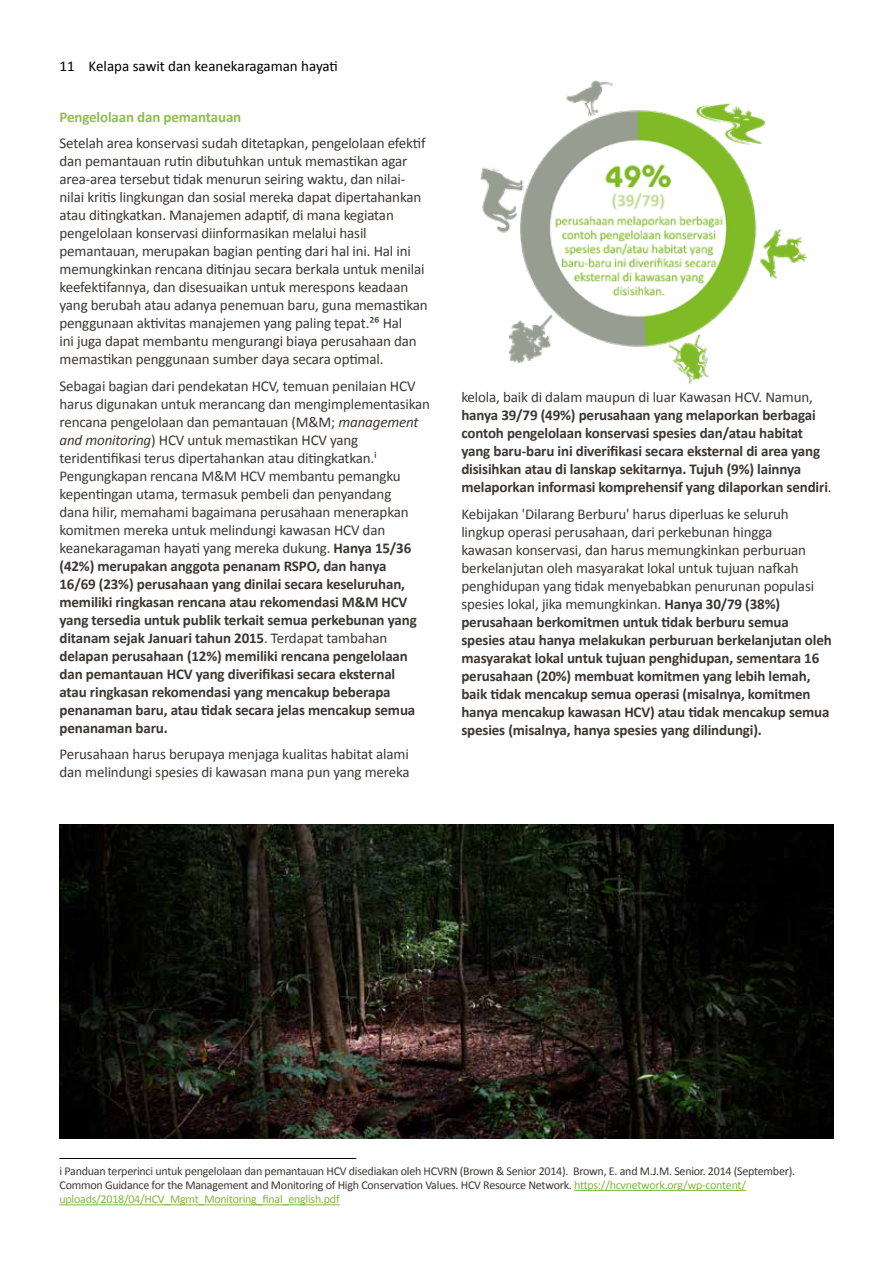
<style>
.page{position:relative;width:893px;height:1263px;background:#fff}
.page>*{position:absolute;margin:0;border:0;box-sizing:border-box;transform-origin:0 0}
.t1{font:15px/18px "Calibri";letter-spacing:-.01em;color:#3d3732}
.t2{font:700 15px/18px "Calibri";letter-spacing:-.01em;color:#3d3732}
.t3{font:15px "Calibri";color:#000}
.t4{font:700 15px "Calibri";letter-spacing:-.01em;color:#91bd53}
.t5{font:12px/14.4px "Calibri";letter-spacing:-.02em;color:#3d3732}
.s1{font-style:italic}
.s2{font-weight:700}
.s3{font-weight:400}
.s4{color:#83b642}
</style>
<div class="page">
<hr style="left:574px;top:1190px;width:172px;height:1px;background:#83b642">
<hr style="left:60px;top:1204px;width:280px;height:1px;background:#83b642">
<hr style="left:60px;top:1158px;width:296px;height:1px;background:#000">
<img style="left:60px;top:825px;width:773px;height:313px">
<img style="left:480px;top:80px;width:327px;height:304px">
<p class="t3" style="left:60px;top:56px;width:280px">11 Kelapa sawit dan keanekaragaman hayati</p>
<p class="t4" style="left:60px;top:106px;width:183px">Pengelolaan dan pemantauan</p>
<p class="t1" style="left:60px;top:134px;width:370px">Setelah area konservasi sudah ditetapkan, pengelolaan efektif dan pemantauan rutin dibutuhkan untuk memastikan agar area-area tersebut tidak menurun seiring waktu, dan nilai&shy;nilai kritis lingkungan dan sosial mereka dapat dipertahankan atau ditingkatkan. Manajemen adaptif, di mana kegiatan pengelolaan konservasi diinformasikan melalui hasil pemantauan, merupakan bagian penting dari hal ini. Hal ini memungkinkan rencana ditinjau secara berkala untuk menilai keefektifannya, dan disesuaikan untuk merespons keadaan yang berubah atau adanya penemuan baru, guna memastikan penggunaan aktivitas manajemen yang paling tepat.²⁶ Hal<br>ini juga dapat membantu mengurangi biaya perusahaan dan memastikan penggunaan sumber daya secara optimal.</p>
<p class="t1" style="left:60px;top:376px;width:372px">Sebagai bagian dari pendekatan HCV, temuan penilaian HCV harus digunakan untuk merancang dan mengimplementasikan rencana pengelolaan dan pemantauan (M&amp;M; <span class="s1">management and monitoring</span>) HCV untuk memastikan HCV yang teridentifikasi terus dipertahankan atau ditingkatkan.i Pengungkapan rencana M&amp;M HCV membantu pemangku kepentingan utama, termasuk pembeli dan penyandang<br>dana hilir, memahami bagaimana perusahaan menerapkan komitmen mereka untuk melindungi kawasan HCV dan keanekaragaman hayati yang mereka dukung. <span class="s2">Hanya 15/36 (42%) merupakan anggota penanam RSPO, dan hanya<br>16/69 (23%) perusahaan yang dinilai secara keseluruhan, memiliki ringkasan rencana atau rekomendasi M&amp;M HCV yang tersedia untuk publik terkait semua perkebunan yang ditanam sejak Januari tahun 2015</span>. Terdapat tambahan <span class="s2">delapan perusahaan (12%) memiliki rencana pengelolaan dan pemantauan HCV yang diverifikasi secara eksternal<br>atau ringkasan rekomendasi yang mencakup beberapa penanaman baru, atau tidak secara jelas mencakup semua penanaman baru.</span></p>
<p class="t1" style="left:60px;top:745px;width:352px">Perusahaan harus berupaya menjaga kualitas habitat alami dan melindungi spesies di kawasan mana pun yang mereka</p>
<p class="t1" style="left:461px;top:388px;width:353px">kelola, baik di dalam maupun di luar Kawasan HCV. Namun,</p>
<p class="t2" style="left:461px;top:406px;width:372px">hanya 39/79 (49%) perusahaan yang melaporkan berbagai contoh pengelolaan konservasi spesies dan/atau habitat yang baru-baru ini diverifikasi secara eksternal di area yang disisihkan atau di lanskap sekitarnya. Tujuh (9%) lainnya melaporkan informasi komprehensif yang dilaporkan sendiri<span class="s3">.</span></p>
<p class="t2" style="left:461px;top:504px;width:372px"><span class="s3">Kebijakan 'Dilarang Berburu' harus diperluas ke seluruh lingkup operasi perusahaan, dari perkebunan hingga<br>kawasan konservasi, dan harus memungkinkan perburuan berkelanjutan oleh masyarakat lokal untuk tujuan nafkah penghidupan yang tidak menyebabkan penurunan populasi spesies lokal, jika memungkinkan.</span> Hanya 30/79 (38%) perusahaan berkomitmen untuk tidak berburu semua spesies atau hanya melakukan perburuan berkelanjutan oleh masyarakat lokal untuk tujuan penghidupan, sementara 16 perusahaan (20%) membuat komitmen yang lebih lemah, baik tidak mencakup semua operasi (misalnya, komitmen hanya mencakup kawasan HCV) atau tidak mencakup semua spesies (misalnya, hanya spesies yang dilindungi).</p>
<p class="t5" style="left:60px;top:1163px;width:737px">i Panduan terperinci untuk pengelolaan dan pemantauan HCV disediakan oleh HCVRN (Brown &amp; Senior 2014). Brown, E. and M.J.M. Senior. 2014 (September).<br>Common Guidance for the Management and Monitoring of High Conservation Values. HCV Resource Network. <span class="s4">https://hcvnetwork.org/wp-content/ uploads/2018/04/HCV_Mgmt_Monitoring_final_english.pdf</span></p>
</div>
